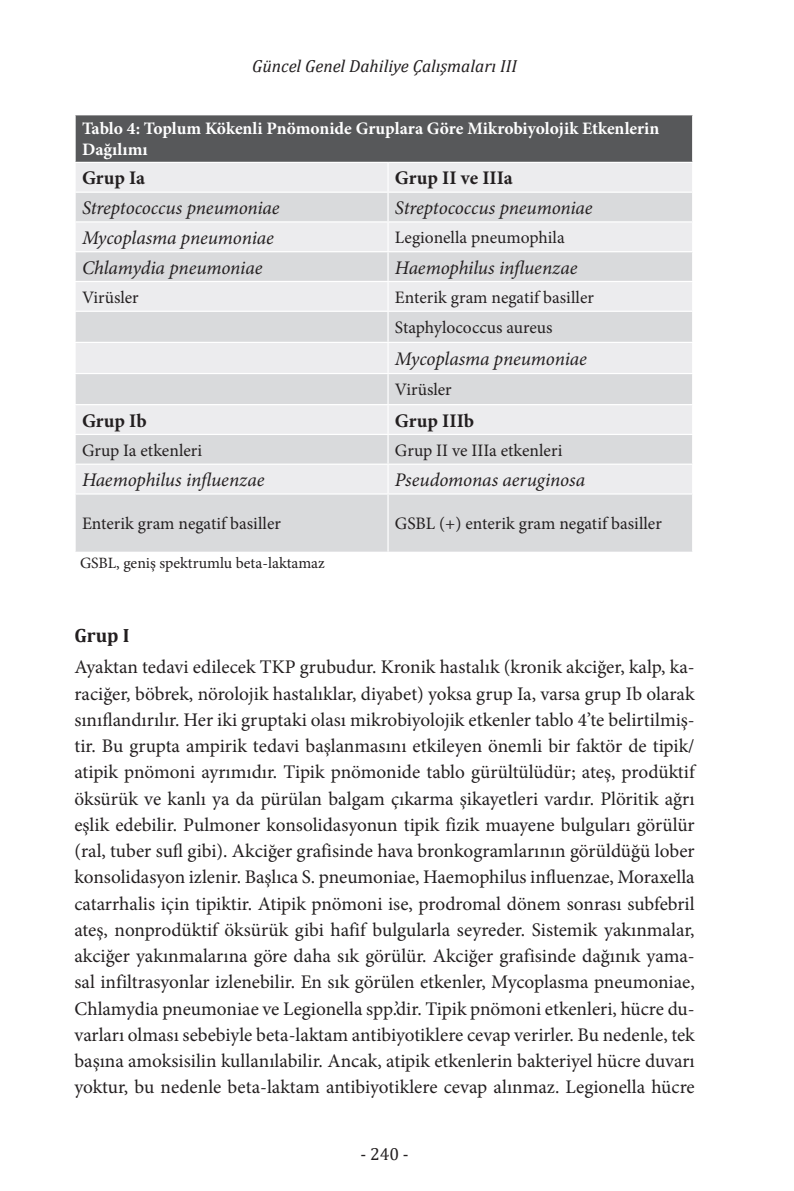
<style>
.page{position:relative;width:794px;height:1191px;background:#fff}
.page>*{position:absolute;margin:0;border:0;box-sizing:border-box;transform-origin:0 0}
.boşluksuzdüzyazı{font:19.25px/26.2px "Minion Pro";color:#231f20;text-align:justify}
.tabloyazi{font:italic 19.25px "Minion Pro";letter-spacing:-.005em;color:#231f20}
.tabloyazi-2{font:700 19.25px "Minion Pro";letter-spacing:-.005em;color:#231f20}
.başlık_2{font:700 19.25px "Cambria";color:#231f20}
.tabloyazi-3{font:17.5px "Minion Pro";color:#231f20}
.tabloyazibold{font:700 17.5px/21px "Minion Pro";color:#fff}
.t1{font:italic 17.5px "Cambria";color:#231f20}
.t2{font:17.5px "Cambria";color:#231f20}
.kaynak_tablo{font:15.75px "Minion Pro";color:#231f20}
</style>
<div class="page">
<div style="left:75px;top:115px;width:617px;height:47px;background:#57585a"></div>
<div style="left:76px;top:163px;width:616px;height:28px;background:#ececee"></div>
<svg style="left:76px;top:193px;width:616px;height:358px;background:#e1e1e3"></svg>
<hr style="left:387px;top:163px;width:2px;height:28px;background:#fff">
<hr style="left:387px;top:193px;width:2px;height:28px;background:#fff">
<hr style="left:74px;top:221px;width:314px;height:1px;background:#fff">
<hr style="left:388px;top:221px;width:305px;height:1px;background:#fff">
<hr style="left:387px;top:222px;width:2px;height:29px;background:#fff">
<hr style="left:74px;top:251px;width:314px;height:1px;background:#fff">
<hr style="left:388px;top:251px;width:305px;height:1px;background:#fff">
<hr style="left:387px;top:252px;width:2px;height:29px;background:#fff">
<hr style="left:74px;top:281px;width:314px;height:1px;background:#fff">
<hr style="left:388px;top:281px;width:305px;height:1px;background:#fff">
<hr style="left:387px;top:282px;width:2px;height:29px;background:#fff">
<hr style="left:74px;top:311px;width:314px;height:1px;background:#fff">
<hr style="left:388px;top:311px;width:305px;height:1px;background:#fff">
<hr style="left:387px;top:312px;width:2px;height:30px;background:#fff">
<hr style="left:74px;top:342px;width:314px;height:1px;background:#fff">
<hr style="left:388px;top:342px;width:305px;height:1px;background:#fff">
<hr style="left:387px;top:343px;width:2px;height:30px;background:#fff">
<hr style="left:74px;top:373px;width:314px;height:1px;background:#fff">
<hr style="left:388px;top:373px;width:305px;height:1px;background:#fff">
<hr style="left:387px;top:374px;width:2px;height:30px;background:#fff">
<hr style="left:74px;top:404px;width:314px;height:1px;background:#fff">
<hr style="left:388px;top:404px;width:305px;height:1px;background:#fff">
<hr style="left:387px;top:405px;width:2px;height:29px;background:#fff">
<hr style="left:74px;top:434px;width:314px;height:1px;background:#fff">
<hr style="left:388px;top:434px;width:305px;height:1px;background:#fff">
<hr style="left:387px;top:435px;width:2px;height:28px;background:#fff">
<hr style="left:74px;top:463px;width:314px;height:2px;background:#fff">
<hr style="left:388px;top:463px;width:305px;height:2px;background:#fff">
<hr style="left:387px;top:465px;width:2px;height:28px;background:#fff">
<hr style="left:74px;top:493px;width:314px;height:1px;background:#fff">
<hr style="left:388px;top:493px;width:305px;height:1px;background:#fff">
<hr style="left:387px;top:494px;width:2px;height:57px;background:#fff">
<hr style="left:74px;top:115px;width:2px;height:47px;background:#fff">
<p class="t1" style="left:252px;top:54px;width:266px">Güncel Genel Dahiliye Çalışmaları III</p>
<p class="tabloyazibold" style="left:82px;top:118px;width:579px">Tablo 4: Toplum Kökenli Pnömonide Gruplara Göre Mikrobiyolojik Etkenlerin<br>Dağılımı</p>
<p class="tabloyazi-2" style="left:82px;top:164px;width:64px">Grup Ia</p>
<p class="tabloyazi-2" style="left:395px;top:164px;width:119px">Grup II ve IIIa</p>
<p class="tabloyazi" style="left:82px;top:195px;width:199px">Streptococcus pneumoniae</p>
<p class="tabloyazi" style="left:395px;top:195px;width:199px">Streptococcus pneumoniae</p>
<p class="tabloyazi" style="left:82px;top:224px;width:193px">Mycoplasma pneumoniae</p>
<p class="tabloyazi-3" style="left:395px;top:226px;width:171px">Legionella pneumophila</p>
<p class="tabloyazi" style="left:82px;top:254px;width:182px">Chlamydia pneumoniae</p>
<p class="tabloyazi" style="left:395px;top:254px;width:184px">Haemophilus influenzae</p>
<p class="tabloyazi-3" style="left:82px;top:285px;width:58px">Virüsler</p>
<p class="tabloyazi-3" style="left:395px;top:285px;width:200px">Enterik gram negatif basiller</p>
<p class="tabloyazi-3" style="left:395px;top:316px;width:159px">Staphylococcus aureus</p>
<p class="tabloyazi" style="left:395px;top:346px;width:193px">Mycoplasma pneumoniae</p>
<p class="tabloyazi-3" style="left:395px;top:378px;width:58px">Virüsler</p>
<p class="tabloyazi-2" style="left:82px;top:407px;width:66px">Grup Ib</p>
<p class="tabloyazi-2" style="left:395px;top:407px;width:81px">Grup IIIb</p>
<p class="tabloyazi-3" style="left:82px;top:438px;width:122px">Grup Ia etkenleri</p>
<p class="tabloyazi-3" style="left:395px;top:438px;width:169px">Grup II ve IIIa etkenleri</p>
<p class="tabloyazi" style="left:82px;top:467px;width:184px">Haemophilus influenzae</p>
<p class="tabloyazi" style="left:395px;top:467px;width:192px">Pseudomonas aeruginosa</p>
<p class="tabloyazi-3" style="left:82px;top:512px;width:200px">Enterik gram negatif basiller</p>
<p class="tabloyazi-3" style="left:395px;top:512px;width:268px">GSBL (+) enterik gram negatif basiller</p>
<p class="kaynak_tablo" style="left:80px;top:552px;width:246px">GSBL, geniş spektrumlu beta-laktamaz</p>
<p class="başlık_2" style="left:74px;top:622px;width:57px">Grup I</p>
<p class="boşluksuzdüzyazı" style="left:74px;top:654px;width:622px">Ayaktan tedavi edilecek TKP grubudur. Kronik hastalık (kronik akciğer, kalp, ka&shy;raciğer, böbrek, nörolojik hastalıklar, diyabet) yoksa grup Ia, varsa grup Ib olarak sınıflandırılır. Her iki gruptaki olası mikrobiyolojik etkenler tablo 4’te belirtilmiş&shy;tir. Bu grupta ampirik tedavi başlanmasını etkileyen önemli bir faktör de tipik/ atipik pnömoni ayrımıdır. Tipik pnömonide tablo gürültülüdür; ateş, prodüktif öksürük ve kanlı ya da pürülan balgam çıkarma şikayetleri vardır. Plöritik ağrı eşlik edebilir. Pulmoner konsolidasyonun tipik fizik muayene bulguları görülür (ral, tuber sufl gibi). Akciğer grafisinde hava bronkogramlarının görüldüğü lober konsolidasyon izlenir. Başlıca S. pneumoniae, Haemophilus influenzae, Moraxella catarrhalis için tipiktir. Atipik pnömoni ise, prodromal dönem sonrası subfebril ateş, nonprodüktif öksürük gibi hafif bulgularla seyreder. Sistemik yakınmalar, akciğer yakınmalarına göre daha sık görülür. Akciğer grafisinde dağınık yama&shy;sal infiltrasyonlar izlenebilir. En sık görülen etkenler, Mycoplasma pneumoniae, Chlamydia pneumoniae ve Legionella spp.’dir. Tipik pnömoni etkenleri, hücre du&shy;varları olması sebebiyle beta-laktam antibiyotiklere cevap verirler. Bu nedenle, tek başına amoksisilin kullanılabilir. Ancak, atipik etkenlerin bakteriyel hücre duvarı yoktur, bu nedenle beta-laktam antibiyotiklere cevap alınmaz. Legionella hücre</p>
<p class="t2" style="left:360px;top:1143px;width:50px">- 240 -</p>
</div>
